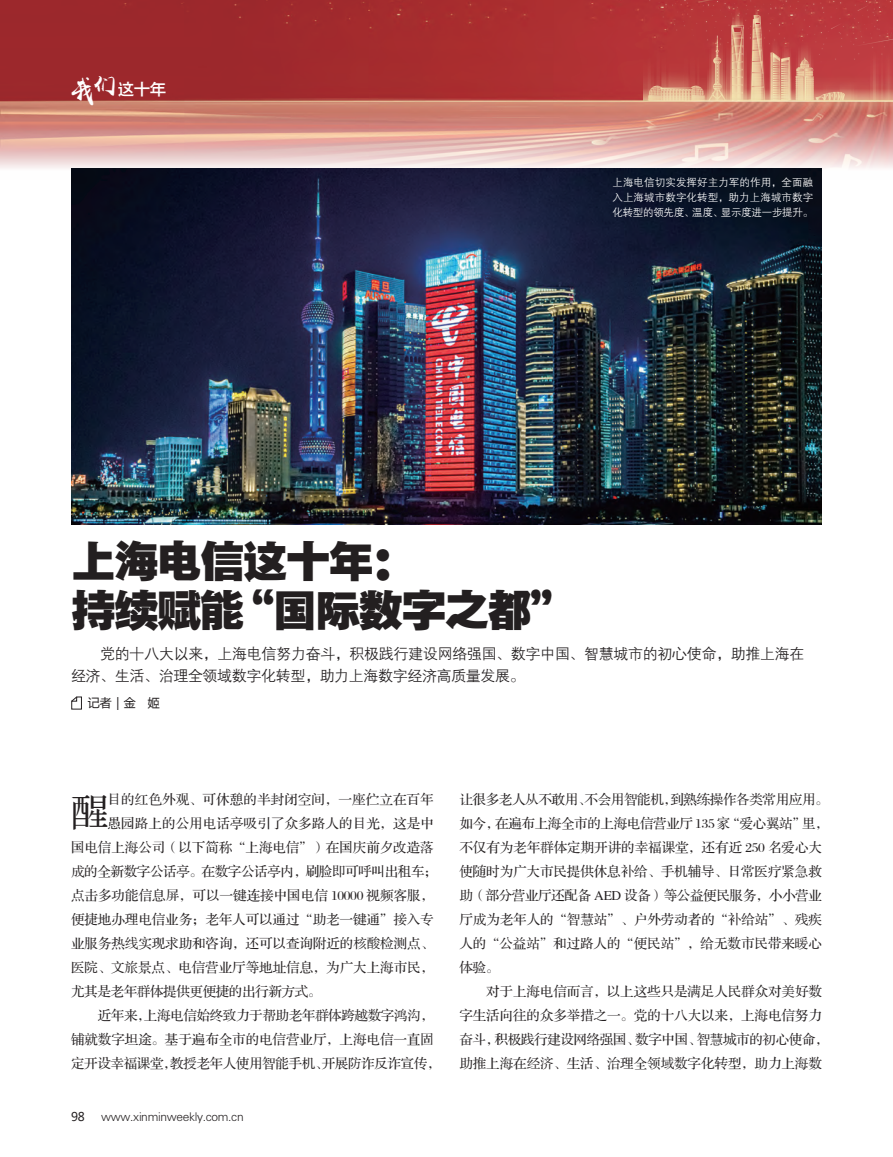
<style>
.page{position:relative;width:893px;height:1157px;background:#fff}
.page>*{position:absolute;margin:0;border:0;box-sizing:border-box;transform-origin:0 0}
.t1{font:45px/49.5px "FZYDTHJW GB1 0";letter-spacing:-.045em;color:#231f20}
.t2{font:37.5px "FZS3 JW GB1 0";color:#231f20}
.t3{font:16.5px "FZYDZHJW GB1 0";color:#fff}
.t4{font:15px/22.5px "FZZDXJW GB1 0";letter-spacing:-.02em;color:#231f20}
.t5{font:13.5px "FZS3 JW GB1 0";letter-spacing:-.005em;color:#231f20}
.t6{font:13.5px "FZS3 JW GB1 0";letter-spacing:-.025em;color:#231f20}
.t7{font:12px "FZXH1 JW GB1 0";letter-spacing:-.025em;color:#231f20}
.t8{font:12px "Microsoft Ya Hei";color:#231f20}
.t9{font:10.5px/15px "FZZDXJW GB1 0";letter-spacing:.01em;color:#fff;text-align:justify}
.s1{font-family:"yuweij";font-size:28.05px}
</style>
<div class="page">
<img style="left:0;top:0;width:893px;height:168px">
<img style="left:644px;top:0;width:249px;height:102px">
<svg style="left:71px;top:696px;width:11px;height:13px"></svg>
<img style="left:71px;top:168px;width:751px;height:356px">
<p class="t3" style="left:69px;top:80px;width:99px"><span class="s1">我</span><sup>们</sup>这十年</p>
<p class="t9" style="left:612px;top:175px;width:202px">上海电信切实发挥好主力军的作用，全面融入上海城市数字化转型，助力上海城市数字化转型的领先度、温度、显示度进一步提升。</p>
<p class="t1" style="left:71px;top:538px;width:506px">上海电信这十年：<br>持续赋能“国际数字之都”</p>
<p class="t4" style="left:71px;top:642px;width:735px">　　党的十八大以来，上海电信努力奋斗，积极践行建设网络强国、数字中国、智慧城市的初心使命，助推上海在经济、生活、治理全领域数字化转型，助力上海数字经济高质量发展。</p>
<p class="t8" style="left:88px;top:694px;width:73px">记者｜金　姬</p>
<p class="t2" style="left:71px;top:792px;width:39px">醒</p>
<p class="t5" style="left:108px;top:792px;width:328px">目的红色外观、可休憩的半封闭空间，一座伫立在百年</p>
<p class="t5" style="left:108px;top:816px;width:328px">愚园路上的公用电话亭吸引了众多路人的目光，这是中</p>
<p class="t5" style="left:71px;top:840px;width:364px">国电信上海公司（以下简称“上海电信”）在国庆前夕改造落</p>
<p class="t6" style="left:71px;top:864px;width:368px">成的全新数字公话亭。在数字公话亭内，刷脸即可呼叫出租车；</p>
<p class="t5" style="left:71px;top:888px;width:364px">点击多功能信息屏，可以一键连接中国电信 10000 视频客服，</p>
<p class="t5" style="left:71px;top:912px;width:364px">便捷地办理电信业务；老年人可以通过“助老一键通”接入专</p>
<p class="t5" style="left:71px;top:936px;width:364px">业服务热线实现求助和咨询，还可以查询附近的核酸检测点、</p>
<p class="t5" style="left:71px;top:960px;width:364px">医院、文旅景点、电信营业厅等地址信息，为广大上海市民，</p>
<p class="t6" style="left:71px;top:984px;width:252px">尤其是老年群体提供更便捷的出行新方式。</p>
<p class="t6" style="left:98px;top:1008px;width:338px">近年来，上海电信始终致力于帮助老年群体跨越数字鸿沟，</p>
<p class="t5" style="left:71px;top:1032px;width:364px">铺就数字坦途。基于遍布全市的电信营业厅，上海电信一直固</p>
<p class="t6" style="left:71px;top:1056px;width:371px">定开设幸福课堂，教授老年人使用智能手机、开展防诈反诈宣传，</p>
<p class="t8" style="left:71px;top:1108px;width:15px">98</p>
<p class="t7" style="left:101px;top:1109px;width:144px">www.xinminweekly.com.cn</p>
<p class="t6" style="left:459px;top:792px;width:371px">让很多老人从不敢用、不会用智能机，到熟练操作各类常用应用。</p>
<p class="t6" style="left:459px;top:816px;width:371px">如今，在遍布上海全市的上海电信营业厅 135 家“爱心翼站”里，</p>
<p class="t5" style="left:459px;top:840px;width:364px">不仅有为老年群体定期开讲的幸福课堂，还有近 250 名爱心大</p>
<p class="t5" style="left:459px;top:864px;width:364px">使随时为广大市民提供休息补给、手机辅导、日常医疗紧急救</p>
<p class="t6" style="left:459px;top:888px;width:364px">助（部分营业厅还配备 AED 设备）等公益便民服务，小小营业</p>
<p class="t5" style="left:459px;top:912px;width:364px">厅成为老年人的“智慧站”、户外劳动者的“补给站”、残疾</p>
<p class="t5" style="left:459px;top:936px;width:364px">人的“公益站”和过路人的“便民站”，给无数市民带来暖心</p>
<p class="t5" style="left:459px;top:960px;width:41px">体验。</p>
<p class="t5" style="left:486px;top:984px;width:337px">对于上海电信而言，以上这些只是满足人民群众对美好数</p>
<p class="t5" style="left:459px;top:1008px;width:364px">字生活向往的众多举措之一。党的十八大以来，上海电信努力</p>
<p class="t6" style="left:459px;top:1032px;width:371px">奋斗，积极践行建设网络强国、数字中国、智慧城市的初心使命，</p>
<p class="t5" style="left:459px;top:1056px;width:364px">助推上海在经济、生活、治理全领域数字化转型，助力上海数</p>
</div>
